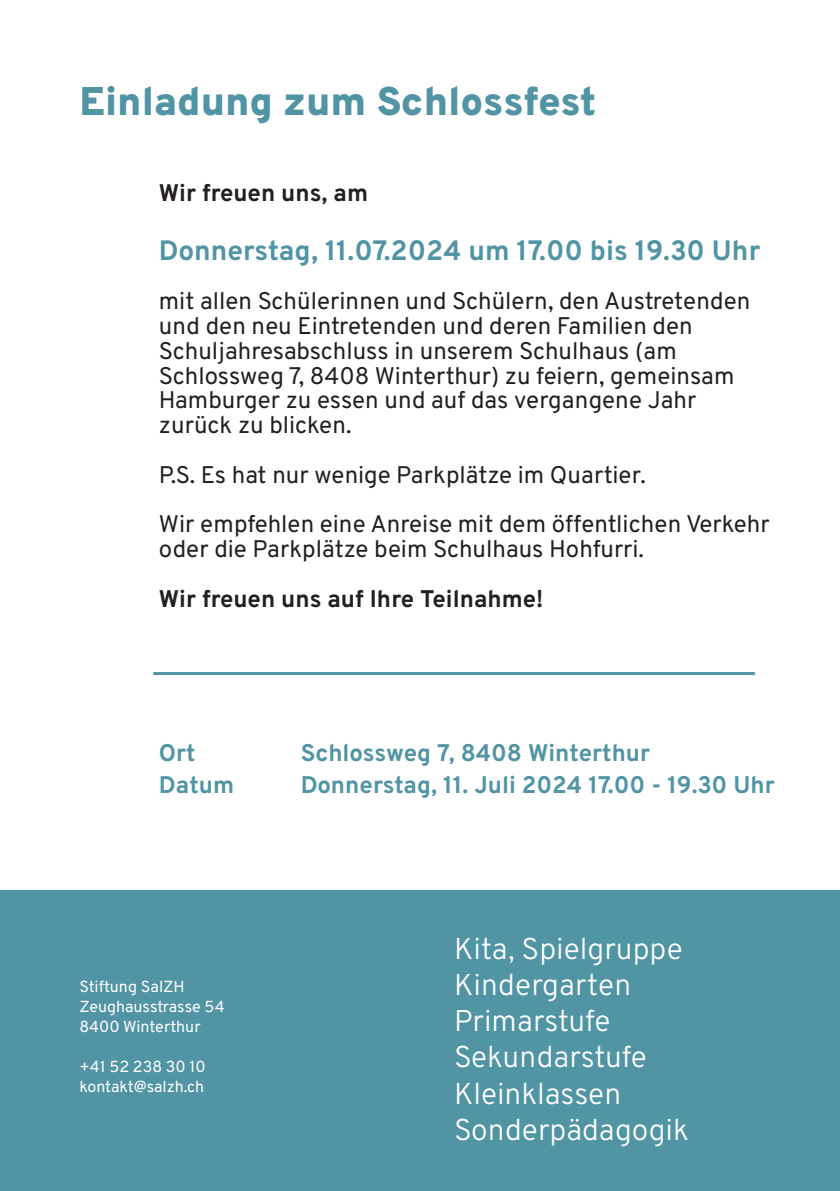
<style>
.page{position:relative;width:840px;height:1191px;background:#fff}
.page>*{position:absolute;margin:0;border:0;box-sizing:border-box;transform-origin:0 0}
.Titel{font:900 40px "Overpass";color:#5194a4}
.Lead{font:300 30px "Overpass";color:#fff}
.Lauftext{font:700 28px "Overpass";color:#5194a4}
.Lauftext-2{font:24px/24.8px "Overpass";color:#231f20}
.Lauftext-3{font:700 24px "Overpass";color:#5194a4}
.Lauftext-4{font:700 24px "Overpass";color:#231f20}
.Kleingeschriebenes{font:16px "Overpass";color:#fff}
</style>
<div class="page">
<div style="left:0;top:890px;width:839px;height:301px;background:#5194a4"></div>
<hr style="left:153px;top:672px;width:601px;height:3px;background:#5194a4">
<p class="Titel" style="left:79px;top:68px;width:518px">Einladung zum Schlossfest</p>
<p class="Lauftext-4" style="left:159px;top:173px;width:210px">Wir freuen uns, am</p>
<p class="Lauftext" style="left:159px;top:227px;width:602px">Donnerstag, 11.07.2024 um 17.00 bis 19.30 Uhr</p>
<p class="Lauftext-2" style="left:159px;top:287px;width:592px">mit allen Schülerinnen und Schülern, den Austretenden und den neu Eintretenden und deren Familien den Schuljahresabschluss in unserem Schulhaus (am Schlossweg 7, 8408 Winterthur) zu feiern, gemeinsam Hamburger zu essen und auf das vergangene Jahr zurück zu blicken.</p>
<p class="Lauftext-2" style="left:159px;top:461px;width:488px">P.S. Es hat nur wenige Parkplätze im Quartier.</p>
<p class="Lauftext-2" style="left:159px;top:511px;width:612px">Wir empfehlen eine Anreise mit dem öffentlichen Verkehr oder die Parkplätze beim Schulhaus Hohfurri.</p>
<p class="Lauftext-4" style="left:159px;top:579px;width:386px">Wir freuen uns auf Ihre Teilnahme!</p>
<p class="Lauftext-3" style="left:159px;top:733px;width:38px">Ort</p>
<p class="Lauftext-3" style="left:301px;top:733px;width:350px">Schlossweg 7, 8408 Winterthur</p>
<p class="Lauftext-3" style="left:159px;top:765px;width:77px">Datum</p>
<p class="Lauftext-3" style="left:301px;top:765px;width:475px">Donnerstag, 11. Juli 2024 17.00 - 19.30 Uhr</p>
<p class="Kleingeschriebenes" style="left:79px;top:974px;width:107px">Stiftung SalZH</p>
<p class="Kleingeschriebenes" style="left:79px;top:994px;width:147px">Zeughausstrasse 54</p>
<p class="Kleingeschriebenes" style="left:79px;top:1014px;width:123px">8400 Winterthur</p>
<p class="Kleingeschriebenes" style="left:79px;top:1054px;width:128px">+41 52 238 30 10</p>
<p class="Kleingeschriebenes" style="left:79px;top:1074px;width:126px">kontakt@salzh.ch</p>
<p class="Lead" style="left:454px;top:925px;width:230px">Kita, Spielgruppe</p>
<p class="Lead" style="left:454px;top:961px;width:178px">Kindergarten</p>
<p class="Lead" style="left:454px;top:997px;width:158px">Primarstufe</p>
<p class="Lead" style="left:454px;top:1033px;width:194px">Sekundarstufe</p>
<p class="Lead" style="left:454px;top:1069px;width:168px">Kleinklassen</p>
<p class="Lead" style="left:454px;top:1105px;width:236px">Sonderpädagogik</p>
</div>
